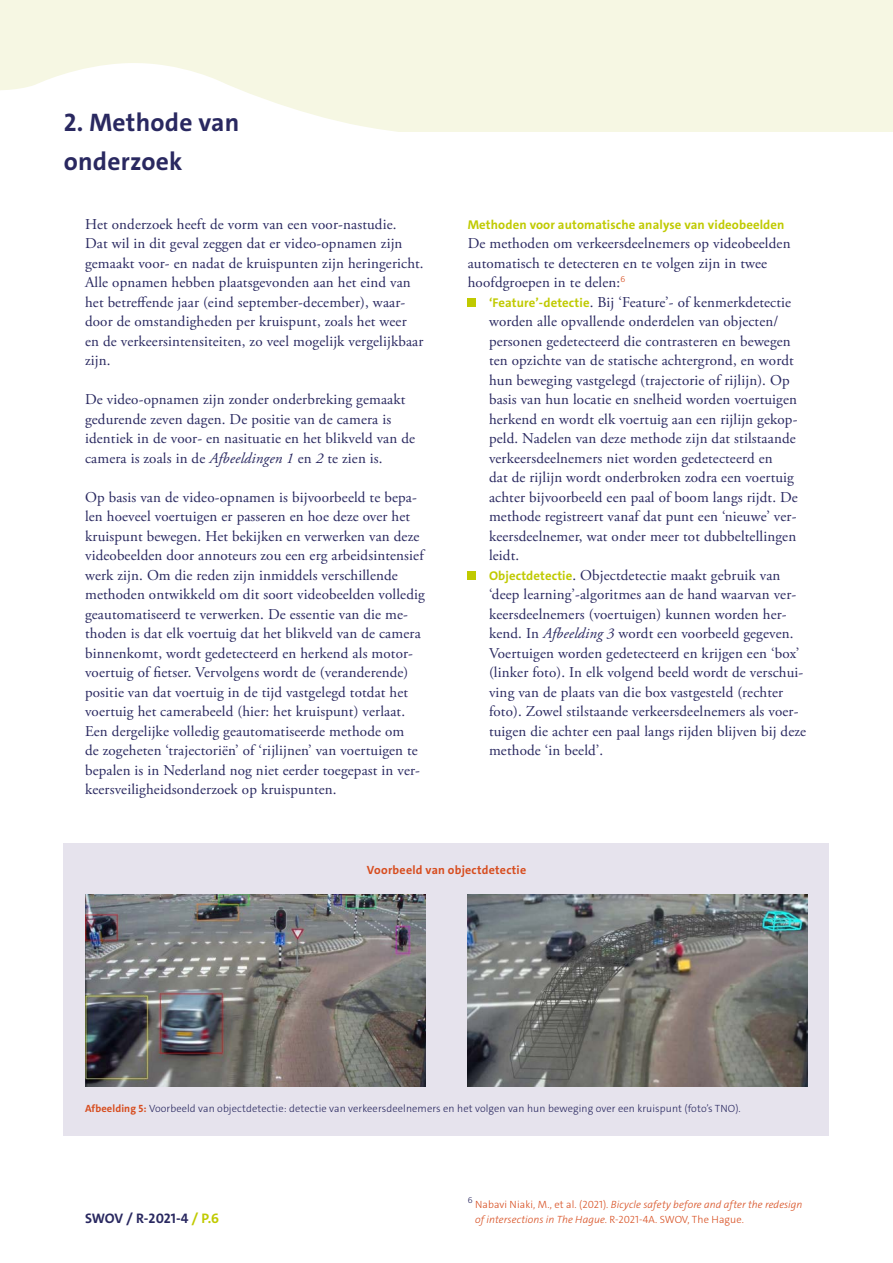
<style>
.page{position:relative;width:893px;height:1263px;background:#fff}
.page>*{position:absolute;margin:0;border:0;box-sizing:border-box;transform-origin:0 0}
.t1{font:700 25.5px/39px "The Sans C4 s";letter-spacing:.01em;color:#292860}
.t2{font:15px/19.5px "Adobe Garamond Pro";letter-spacing:.01em;color:#292860}
.t3{font:700 13.8px "The Sans C4 s";letter-spacing:-.015em;color:#292860}
.t4{font:700 12.75px "The Sans C4 s";letter-spacing:.01em;color:#c0ca00}
.t5{font:700 12px "The Sans C4 s";letter-spacing:.02em;color:#d74d1f}
.t6{font:300 10.5px "The Sans C4 s";letter-spacing:.01em;color:#292860}
.t7{font:italic 300 10.5px/15px "The Sans C4 s";letter-spacing:.005em;color:#d74d1f}
.t8{font:300 8.7px "The Sans C4 s";color:#292860}
.s1{font-style:italic}
.s2{font-family:"The Sans C4 s";font-weight:700;font-size:12.75px;color:#c0ca00}
.s3{font-weight:700;color:#d74d1f}
.s4{color:#c0ca00}
.s5{font-style:normal}
</style>
<div class="page">
<svg style="left:0;top:0;width:893px;height:131px;background:#f7f8e6"></svg>
<div style="left:468px;top:298px;width:8px;height:9px;background:#c0ca00"></div>
<div style="left:468px;top:571px;width:8px;height:9px;background:#c0ca00"></div>
<div style="left:64px;top:844px;width:765px;height:292px;background:#e6e3ed"></div>
<img style="left:468px;top:895px;width:340px;height:191px">
<img style="left:85px;top:895px;width:340px;height:191px">
<h1 class="t1" style="left:64px;top:103px;width:177px">2. Methode van onderzoek</h1>
<p class="t2" style="left:85px;top:215px;width:340px">Het onderzoek heeft de vorm van een voor-nastudie.<br>Dat wil in dit geval zeggen dat er video-opnamen zijn gemaakt voor- en nadat de kruispunten zijn heringericht.<br>Alle opnamen hebben plaatsgevonden aan het eind van het betreffende jaar (eind september-december), waar&shy;door de omstandigheden per kruispunt, zoals het weer en de verkeersintensiteiten, zo veel mogelijk vergelijkbaar zijn.</p>
<p class="t2" style="left:85px;top:390px;width:332px">De video-opnamen zijn zonder onderbreking gemaakt gedurende zeven dagen. De positie van de camera is identiek in de voor- en nasituatie en het blikveld van de camera is zoals in de <span class="s1">Afbeeldingen 1</span> en <span class="s1">2</span> te zien is.</p>
<p class="t2" style="left:85px;top:488px;width:341px">Op basis van de video-opnamen is bijvoorbeeld te bepa&shy;len hoeveel voertuigen er passeren en hoe deze over het kruispunt bewegen. Het bekijken en verwerken van deze videobeelden door annoteurs zou een erg arbeidsintensief werk zijn. Om die reden zijn inmiddels verschillende methoden ontwikkeld om dit soort videobeelden volledig geautomatiseerd te verwerken. De essentie van die me&shy;thoden is dat elk voertuig dat het blikveld van de camera binnenkomt, wordt gedetecteerd en herkend als motor&shy;voertuig of fietser. Vervolgens wordt de (veranderende) positie van dat voertuig in de tijd vastgelegd totdat het voertuig het camerabeeld (hier: het kruispunt) verlaat.<br>Een dergelijke volledig geautomatiseerde methode om<br>de zogeheten ‘trajectoriën’ of ‘rijlijnen’ van voertuigen te bepalen is in Nederland nog niet eerder toegepast in ver&shy;keersveiligheidsonderzoek op kruispunten.</p>
<p class="t4" style="left:468px;top:216px;width:318px">Methoden voor automatische analyse van videobeelden</p>
<p class="t2" style="left:468px;top:234px;width:324px">De methoden om verkeersdeelnemers op videobeelden automatisch te detecteren en te volgen zijn in twee hoofdgroepen in te delen:<sup>6</sup></p>
<p class="t2" style="left:489px;top:293px;width:319px"><span class="s2">‘Feature’-detectie</span>. Bij ‘Feature’- of kenmerkdetectie worden alle opvallende onderdelen van objecten/ personen gedetecteerd die contrasteren en bewegen ten opzichte van de statische achtergrond, en wordt hun beweging vastgelegd (trajectorie of rijlijn). Op basis van hun locatie en snelheid worden voertuigen herkend en wordt elk voertuig aan een rijlijn gekop&shy;peld. Nadelen van deze methode zijn dat stilstaande verkeersdeelnemers niet worden gedetecteerd en<br>dat de rijlijn wordt onderbroken zodra een voertuig achter bijvoorbeeld een paal of boom langs rijdt. De methode registreert vanaf dat punt een ‘nieuwe’ ver&shy;keersdeelnemer, wat onder meer tot dubbeltellingen leidt.<br><span class="s2">Objectdetectie</span>. Objectdetectie maakt gebruik van ‘deep learning’-algoritmes aan de hand waarvan ver&shy;keersdeelnemers (voertuigen) kunnen worden her&shy;kend. In <span class="s1">Afbeelding 3</span> wordt een voorbeeld gegeven.<br>Voertuigen worden gedetecteerd en krijgen een ‘box’ (linker foto). In elk volgend beeld wordt de verschui&shy;ving van de plaats van die box vastgesteld (rechter foto). Zowel stilstaande verkeersdeelnemers als voer&shy;tuigen die achter een paal langs rijden blijven bij deze methode ‘in beeld’.</p>
<p class="t5" style="left:367px;top:862px;width:161px">Voorbeeld van objectdetectie</p>
<p class="t6" style="left:85px;top:1102px;width:657px"><span class="s3">Afbeelding 5:</span> Voorbeeld van objectdetectie: detectie van verkeersdeelnemers en het volgen van hun beweging over een kruispunt (foto’s TNO).</p>
<p class="t3" style="left:85px;top:1210px;width:136px">SWOV / R-2021-4 <span class="s4">/ P.6</span></p>
<p class="t8" style="left:468px;top:1195px;width:6px">6</p>
<p class="t7" style="left:475px;top:1197px;width:329px"><span class="s5">Nabavi Niaki, M., et al. (2021).</span> Bicycle safety before and after the redesign of intersections in The Hague<span class="s5">. R-2021-4A. SWOV, The Hague.</span></p>
</div>
